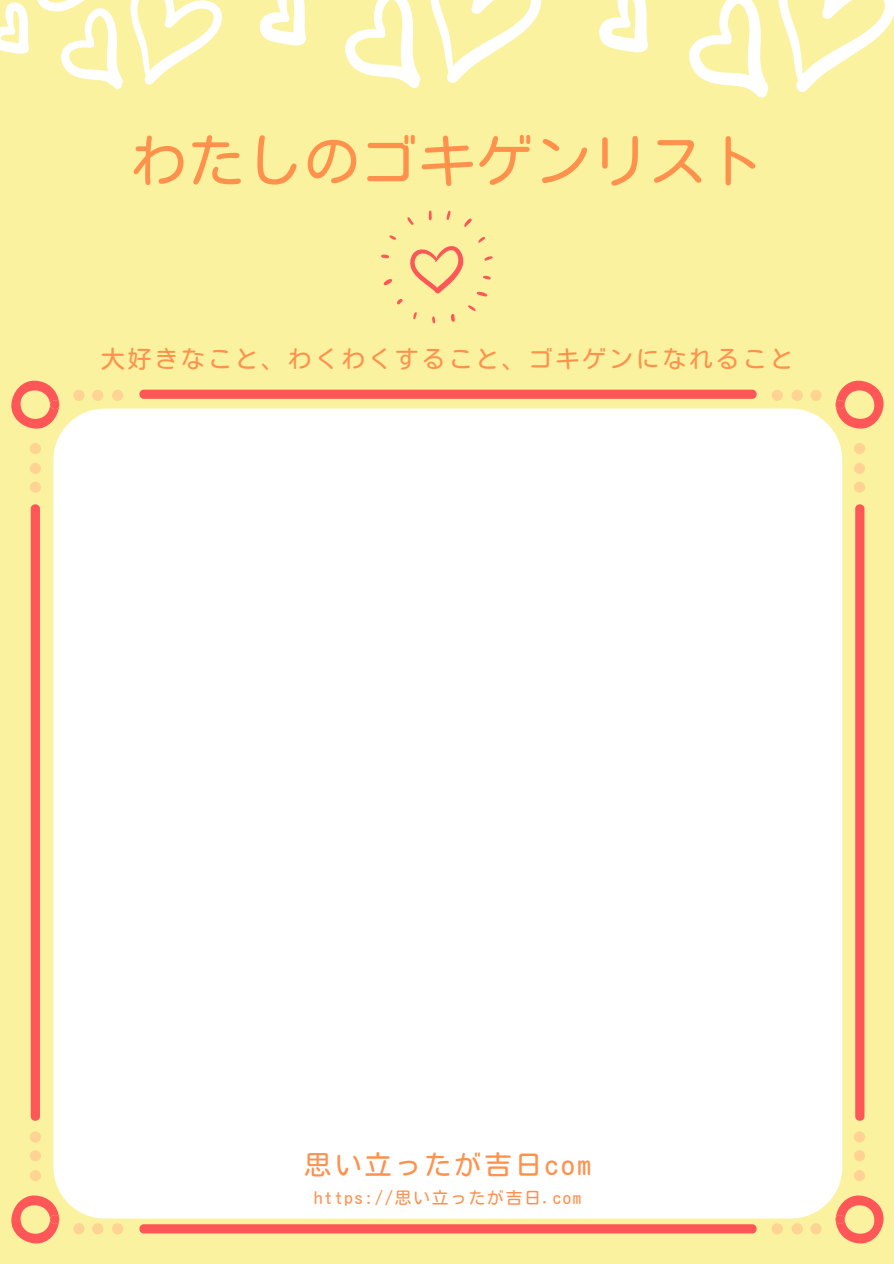
<style>
.page{position:relative;width:894px;height:1264px;background:#fff}
.page>*{position:absolute;margin:0;border:0;box-sizing:border-box;transform-origin:0 0}
.t1{font:57.6px "Motoya L Maru W3 90 ms RKSJ H";color:#ff914d}
.t2{font:27.3px "Motoya L Maru W3 90 ms RKSJ H";letter-spacing:.1em;color:#ff914d}
.t3{font:24.3px "Motoya L Maru W3 90 ms RKSJ H";letter-spacing:.1em;color:#ff914d}
.t4{font:16.8px "Motoya L Maru W3 90 ms RKSJ H";letter-spacing:.1em;color:#ff914d}
</style>
<div class="page">
<div style="left:0;top:0;width:893px;height:1263px;background:#fbf2a0"></div>
<svg style="left:855px;top:504px;width:9px;height:617px;background:#fe5b59"></svg>
<div style="left:31px;top:504px;width:9px;height:617px;background:#ff5757"></div>
<svg style="left:139px;top:1224px;width:618px;height:9px;background:#fe5b59"></svg>
<svg style="left:139px;top:389px;width:618px;height:10px;background:#fe635c"></svg>
<svg style="left:11px;top:380px;width:49px;height:49px"></svg>
<div style="left:30px;top:463px;width:11px;height:11px;background:#ffd393;border-radius:50%"></div>
<div style="left:30px;top:443px;width:11px;height:11px;background:#ffd393;border-radius:50%"></div>
<div style="left:30px;top:481px;width:11px;height:12px;background:#ffd393;border-radius:50%"></div>
<div style="left:92px;top:390px;width:11px;height:11px;background:#ffd393;border-radius:50%"></div>
<div style="left:112px;top:390px;width:11px;height:11px;background:#ffd393;border-radius:50%"></div>
<div style="left:73px;top:390px;width:11px;height:11px;background:#ffd393;border-radius:50%"></div>
<svg style="left:11px;top:1195px;width:49px;height:48px"></svg>
<div style="left:30px;top:1150px;width:11px;height:11px;background:#ffd393;border-radius:50%"></div>
<div style="left:30px;top:1169px;width:11px;height:12px;background:#ffd393;border-radius:50%"></div>
<div style="left:30px;top:1131px;width:11px;height:11px;background:#ffd393;border-radius:50%"></div>
<div style="left:92px;top:1223px;width:11px;height:11px;background:#ffd393;border-radius:50%"></div>
<div style="left:112px;top:1223px;width:11px;height:11px;background:#ffd393;border-radius:50%"></div>
<div style="left:73px;top:1223px;width:11px;height:11px;background:#ffd393;border-radius:50%"></div>
<svg style="left:835px;top:380px;width:48px;height:49px"></svg>
<div style="left:853px;top:463px;width:11px;height:11px;background:#ffd393;border-radius:50%"></div>
<div style="left:853px;top:443px;width:11px;height:11px;background:#ffd393;border-radius:50%"></div>
<div style="left:853px;top:481px;width:11px;height:12px;background:#ffd393;border-radius:50%"></div>
<div style="left:791px;top:390px;width:11px;height:11px;background:#ffd393;border-radius:50%"></div>
<div style="left:771px;top:390px;width:11px;height:11px;background:#ffd393;border-radius:50%"></div>
<div style="left:810px;top:390px;width:11px;height:11px;background:#ffd393;border-radius:50%"></div>
<svg style="left:835px;top:1195px;width:48px;height:48px"></svg>
<div style="left:853px;top:1150px;width:11px;height:11px;background:#ffd393;border-radius:50%"></div>
<div style="left:853px;top:1169px;width:11px;height:12px;background:#ffd393;border-radius:50%"></div>
<div style="left:853px;top:1131px;width:11px;height:11px;background:#ffd393;border-radius:50%"></div>
<div style="left:791px;top:1223px;width:11px;height:11px;background:#ffd393;border-radius:50%"></div>
<div style="left:771px;top:1223px;width:11px;height:11px;background:#ffd393;border-radius:50%"></div>
<div style="left:810px;top:1223px;width:11px;height:11px;background:#ffd393;border-radius:50%"></div>
<svg style="left:410px;top:246px;width:54px;height:48px"></svg>
<svg style="left:428px;top:210px;width:4px;height:10px"></svg>
<svg style="left:407px;top:217px;width:7px;height:8px"></svg>
<svg style="left:389px;top:235px;width:7px;height:5px"></svg>
<svg style="left:381px;top:254px;width:8px;height:4px"></svg>
<svg style="left:383px;top:279px;width:9px;height:6px"></svg>
<svg style="left:397px;top:299px;width:6px;height:6px"></svg>
<svg style="left:413px;top:312px;width:4px;height:8px"></svg>
<svg style="left:432px;top:316px;width:3px;height:8px"></svg>
<svg style="left:468px;top:305px;width:7px;height:6px"></svg>
<svg style="left:476px;top:291px;width:11px;height:5px"></svg>
<svg style="left:483px;top:275px;width:8px;height:5px"></svg>
<svg style="left:484px;top:256px;width:9px;height:5px"></svg>
<svg style="left:478px;top:237px;width:7px;height:6px"></svg>
<svg style="left:464px;top:218px;width:8px;height:9px"></svg>
<svg style="left:446px;top:210px;width:4px;height:10px"></svg>
<svg style="left:451px;top:314px;width:4px;height:8px"></svg>
<svg style="left:778px;top:0;width:115px;height:92px"></svg>
<svg style="left:689px;top:0;width:79px;height:98px"></svg>
<svg style="left:599px;top:0;width:49px;height:53px"></svg>
<svg style="left:0;top:0;width:222px;height:89px"></svg>
<svg style="left:430px;top:0;width:112px;height:83px"></svg>
<svg style="left:345px;top:0;width:76px;height:89px"></svg>
<svg style="left:259px;top:0;width:47px;height:46px"></svg>
<div style="left:53px;top:408px;width:789px;height:810px;background:#fff;border-radius:51px"></div>
<p class="t1" style="left:130px;top:132px;width:635px">わたしのゴキゲンリスト</p>
<p class="t3" style="left:101px;top:346px;width:694px">大好きなこと、わくわくすること、ゴキゲンになれること</p>
<p class="t2" style="left:304px;top:1150px;width:288px">思い立ったが吉日com</p>
<p class="t4" style="left:314px;top:1188px;width:268px">https://思い立ったが吉日.com</p>
</div>
